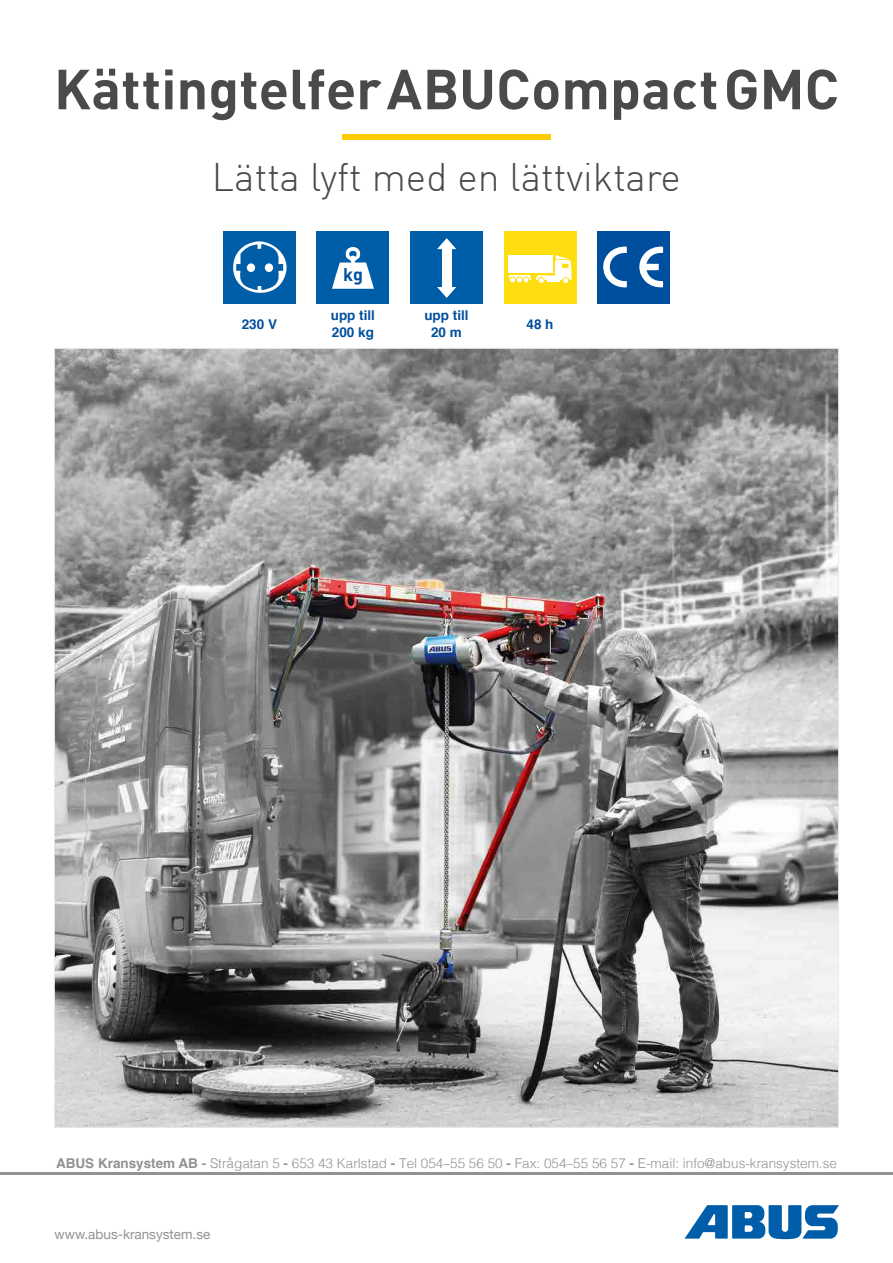
<style>
.page{position:relative;width:893px;height:1263px;background:#fff}
.page>*{position:absolute;margin:0;border:0;box-sizing:border-box;transform-origin:0 0}
.t1{font:700 55.5px "DIN";color:#4a4a49}
.t2{font:300 39px "DIN";color:#4a4a49}
.t3{font:700 18px "DIN";color:#00519e}
.t4{font:300 13.5px "Helvetica";color:#929292}
.t5{font:700 13.5px/16.2px "Helvetica";color:#004f9f;text-align:center}
.t6{font:13.5px "Helvetica Neue";color:#929292}
.s1{font-weight:700}
</style>
<div class="page">
<img style="left:56px;top:350px;width:781px;height:776px">
<svg style="left:684px;top:1205px;width:155px;height:34px"></svg>
<hr style="left:0;top:1173px;width:893px;height:2px;background:#929292">
<div style="left:410px;top:232px;width:73px;height:72px;background:#005ea8"></div>
<svg style="left:437px;top:238px;width:19px;height:22px"></svg>
<svg style="left:437px;top:276px;width:19px;height:22px"></svg>
<div style="left:442px;top:248px;width:9px;height:39px;background:#fff"></div>
<div style="left:504px;top:232px;width:72px;height:72px;background:#ffde10"></div>
<div style="left:508px;top:255px;width:44px;height:18px;background:#fff"></div>
<div style="left:563px;top:277px;width:6px;height:7px;border:1px solid #ffde10;border-radius:50%"></div>
<svg style="left:537px;top:255px;width:35px;height:28px"></svg>
<div style="left:538px;top:277px;width:7px;height:7px;border:1px solid #ffde10;border-radius:50%"></div>
<svg style="left:508px;top:275px;width:23px;height:8px"></svg>
<img style="left:342px;top:135px;width:209px;height:4px">
<div style="left:317px;top:232px;width:72px;height:72px;background:#005ea8"></div>
<svg style="left:332px;top:247px;width:42px;height:42px"></svg>
<div style="left:223px;top:232px;width:73px;height:72px;background:#005ea8"></div>
<svg style="left:233px;top:241px;width:54px;height:52px"></svg>
<div style="left:247px;top:263px;width:8px;height:9px;background:#fff;border-radius:50%"></div>
<div style="left:265px;top:263px;width:8px;height:9px;background:#fff;border-radius:50%"></div>
<div style="left:597px;top:232px;width:73px;height:72px;background:#004f9f"></div>
<svg style="left:603px;top:246px;width:24px;height:42px"></svg>
<svg style="left:639px;top:246px;width:24px;height:42px"></svg>
<h1 class="t1" style="left:54px;top:53px;width:786px">Kättingtelfer ABUCompact GMC</h1>
<h2 class="t2" style="left:212px;top:153px;width:471px">Lätta lyft med en lättviktare</h2>
<h3 class="t3" style="left:343px;top:263px;width:21px">kg</h3>
<p class="t5" style="left:424px;top:308px;width:46px">upp till<br>20 m</p>
<p class="t5" style="left:331px;top:308px;width:46px;text-align:left">upp till<br>200 kg</p>
<p class="t5" style="left:242px;top:316px;width:37px">230 V</p>
<p class="t5" style="left:526px;top:316px;width:29px">48 h</p>
<p class="t4" style="left:56px;top:1152px;width:782px"><span class="s1">ABUS Kransystem AB -</span> Strågatan 5 <span class="s1">-</span> 653 43 Karlstad <span class="s1">-</span> Tel 054–55 56 50 <span class="s1">-</span> Fax: 054–55 56 57 <span class="s1">-</span> E-mail: info@abus-kransystem.se</p>
<p class="t6" style="left:55px;top:1223px;width:157px">www.abus-kransystem.se</p>
</div>
